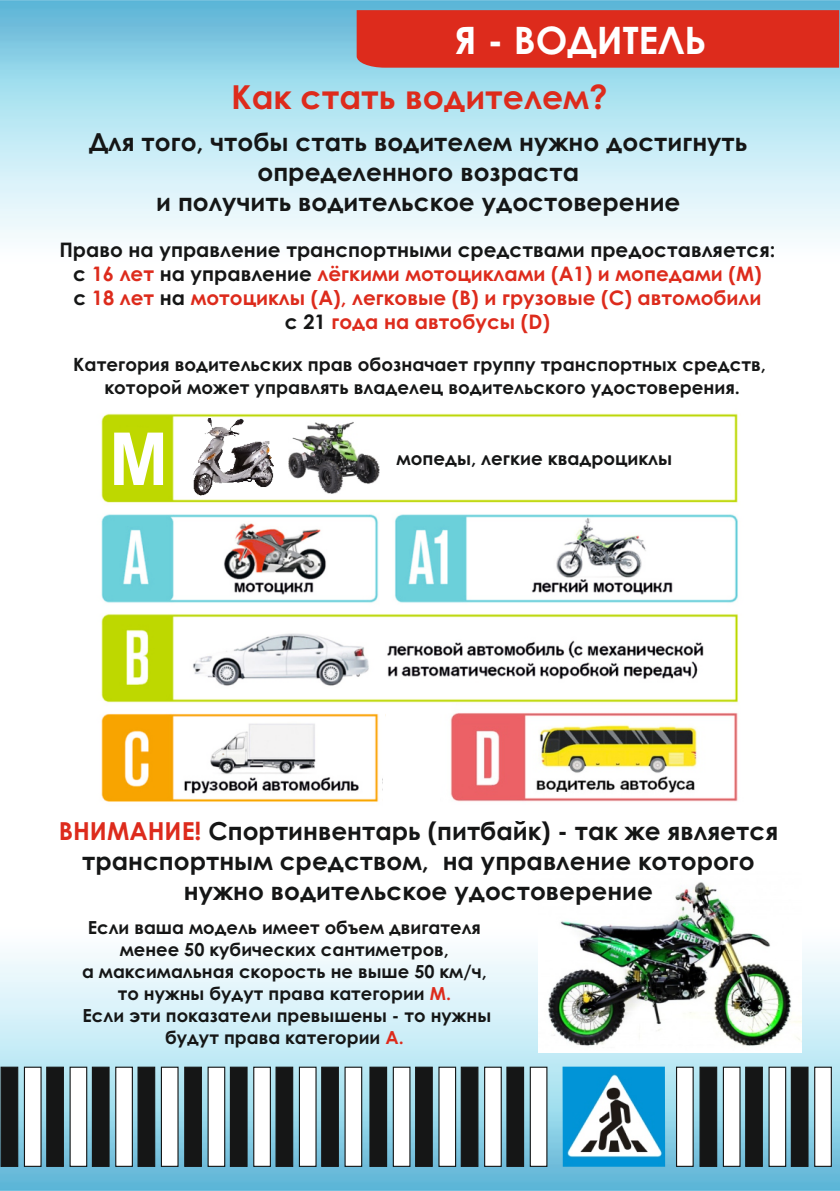
<style>
.page{position:relative;width:840px;height:1191px;background:#fff}
.page>*{position:absolute;margin:0;border:0;box-sizing:border-box;transform-origin:0 0}
.t1{font:700 73.2px "Arial";color:#fff}
.t2{font:700 37.8px "Century Gothic";color:#fff}
.t3{font:700 33px "Century Gothic";color:#dd2b1c}
.t4{font:700 24.8px/30px "Century Gothic";color:#151616;text-align:center}
.t5{font:700 20px/24.2px "Century Gothic";color:#dd2b1c;text-align:center}
.t6{font:700 18.2px/22.2px "Century Gothic";color:#151616;text-align:center}
.t7{font:700 18px/21.8px "Century Gothic";color:#151616;text-align:center}
.s1{color:#151616}
.s2{color:#dd2b1c}
</style>
<div class="page">
<img style="left:0;top:0;width:839px;height:239px">
<img style="left:0;top:952px;width:839px;height:239px">
<svg style="left:0;top:1066px;width:362px;height:101px"></svg>
<svg style="left:368px;top:1066px;width:179px;height:101px"></svg>
<img style="left:562px;top:1066px;width:102px;height:100px">
<svg style="left:675px;top:1066px;width:157px;height:101px"></svg>
<img style="left:101px;top:514px;width:637px;height:288px">
<img style="left:538px;top:882px;width:263px;height:170px">
<div style="left:356px;top:10px;width:482px;height:58px;background:#dd2b1c"></div>
<img style="left:101px;top:413px;width:637px;height:90px">
<img style="left:440px;top:704px;width:298px;height:98px">
<div style="left:120px;top:426px;width:37px;height:65px;background:#bfd800"></div>
<svg style="left:185px;top:423px;width:527px;height:73px"></svg>
<img style="left:184px;top:418px;width:89px;height:77px">
<img style="left:288px;top:420px;width:92px;height:74px">
<h2 class="t2" style="left:454px;top:26px;width:253px">Я - ВОДИТЕЛЬ</h2>
<h3 class="t3" style="left:231px;top:84px;width:377px">Как стать водителем?</h3>
<p class="t4" style="left:89px;top:129px;width:659px">Для того, чтобы стать водителем нужно достигнуть определенного возраста<br>и получить водительское удостоверение</p>
<p class="t5" style="left:59px;top:239px;width:717px"><span class="s1">Право на управление транспортными средствами предоставляется: с</span> 16 лет <span class="s1">на управление</span> лёгкими мотоциклами (А1) и мопедами (М)<br><span class="s1">с</span> 18 лет <span class="s1">на</span> мотоциклы (А), легковые (В) и грузовые (С) автомобили<br><span class="s1">с 21</span> года на автобусы (D)</p>
<p class="t6" style="left:73px;top:355px;width:694px">Категория водительских прав обозначает группу транспортных средств, которой может управлять владелец водительского удостоверения.</p>
<h1 class="t1" style="left:109px;top:432px;width:60px">М</h1>
<p class="t6" style="left:396px;top:448px;width:277px">мопеды, легкие квадроциклы</p>
<p class="t4" style="left:59px;top:818px;width:720px"><span class="s2">ВНИМАНИЕ!</span> Спортинвентарь (питбайк) - так же является транспортным средством, на управление которого нужно водительское удостоверение</p>
<p class="t7" style="left:82px;top:918px;width:410px">Если ваша модель имеет объем двигателя менее 50 кубических сантиметров,<br>а максимальная скорость не выше 50 км/ч, то нужны будут права категории <span class="s2">М.<br></span>Если эти показатели превышены - то нужны будут права категории <span class="s2">А.</span></p>
</div>
